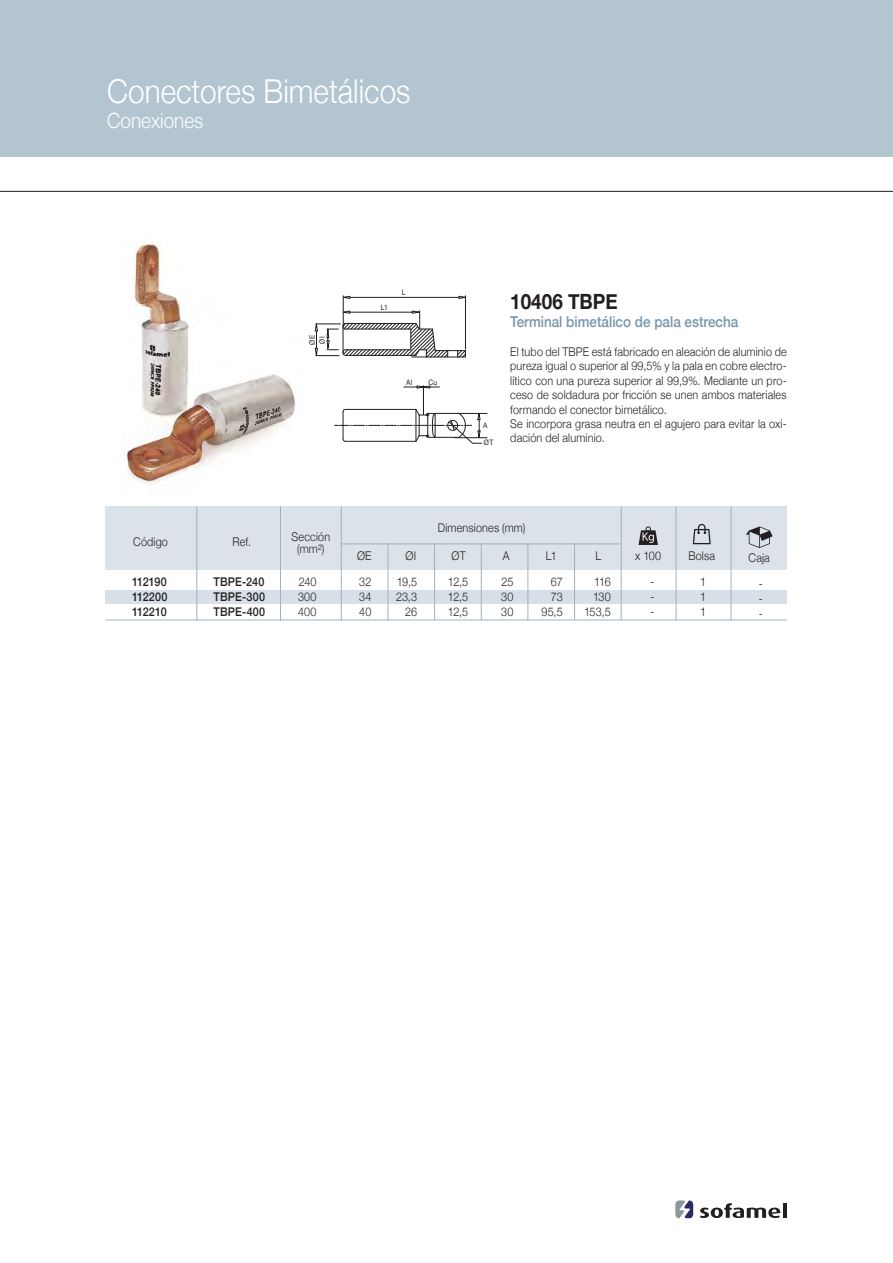
<style>
.page{position:relative;width:893px;height:1263px;background:#fff}
.page>*{position:absolute;margin:0;border:0;box-sizing:border-box;transform-origin:0 0}
.t1{font:300 33px "Helvetica Neue";color:#fff;scale:.9 1}
.t2{font:300 21px "Helvetica Neue";color:#fff;scale:.9 1}
.t3{font:700 21px "Helvetica Neue";color:#231f20;scale:.9 1}
.t4{font:500 15px "Helvetica Neue";color:#7895ab;scale:.9 1}
.t5{font:300 12px/15px "Helvetica Neue";letter-spacing:.015em;color:#231f20;text-align:justify;scale:.9 1}
.t6{font:500 12px/15px "Helvetica Neue";letter-spacing:.015em;color:#231f20;text-align:justify;scale:.9 1}
.t7{font:300 12px/15px "Helvetica Neue";letter-spacing:-.05em;color:#231f20;text-align:right;scale:.9 1}
.t8{font:7.5px/10.2px "Helvetica Neue";letter-spacing:.025em;color:#231f20;scale:.9 1}
</style>
<div class="page">
<svg style="left:700px;top:1203px;width:80px;height:15px"></svg>
<hr style="left:783px;top:1203px;width:4px;height:15px;background:#231f20">
<svg style="left:675px;top:1200px;width:18px;height:18px"></svg>
<div style="left:0;top:0;width:893px;height:157px;background:#b3c5d0"></div>
<hr style="left:0;top:191px;width:893px;height:1px;background:#231f20">
<img style="left:126px;top:237px;width:170px;height:249px">
<div style="left:105px;top:506px;width:682px;height:64px;background:#dbe2e8"></div>
<div style="left:105px;top:590px;width:682px;height:14px;background:#d8dfe7"></div>
<hr style="left:341px;top:543px;width:280px;height:1px;background:#9cb3c5">
<hr style="left:196px;top:506px;width:1px;height:114px;background:#9cb3c5">
<hr style="left:280px;top:506px;width:1px;height:114px;background:#9cb3c5">
<hr style="left:341px;top:506px;width:1px;height:114px;background:#9cb3c5">
<hr style="left:676px;top:506px;width:1px;height:114px;background:#9cb3c5">
<hr style="left:731px;top:506px;width:1px;height:114px;background:#9cb3c5">
<hr style="left:621px;top:506px;width:1px;height:114px;background:#9cb3c5">
<hr style="left:574px;top:543px;width:1px;height:77px;background:#9cb3c5">
<hr style="left:481px;top:543px;width:1px;height:77px;background:#9cb3c5">
<hr style="left:388px;top:543px;width:1px;height:77px;background:#9cb3c5">
<hr style="left:434px;top:543px;width:1px;height:77px;background:#9cb3c5">
<hr style="left:527px;top:543px;width:1px;height:77px;background:#9cb3c5">
<svg style="left:693px;top:524px;width:18px;height:20px"></svg>
<svg style="left:638px;top:526px;width:20px;height:19px"></svg>
<svg style="left:746px;top:526px;width:27px;height:22px"></svg>
<hr style="left:105px;top:620px;width:682px;height:1px;background:#9cb3c5">
<hr style="left:343px;top:297px;width:123px;height:1px;background:#231f20">
<hr style="left:465px;top:295px;width:1px;height:54px;background:#231f20">
<hr style="left:343px;top:295px;width:1px;height:30px;background:#231f20">
<svg style="left:342px;top:296px;width:8px;height:3px"></svg>
<svg style="left:458px;top:296px;width:7px;height:3px"></svg>
<svg style="left:315px;top:310px;width:151px;height:48px"></svg>
<hr style="left:454px;top:413px;width:33px;height:1px;background:#231f20">
<hr style="left:454px;top:437px;width:33px;height:1px;background:#231f20">
<svg style="left:335px;top:385px;width:147px;height:59px"></svg>
<h1 class="t1" style="left:107px;top:71px;width:338px">Conectores Bimetálicos</h1>
<h2 class="t2" style="left:107px;top:107px;width:108px">Conexiones</h2>
<p class="t8" style="left:307px;top:345px;width:12px;rotate:-90deg">ØE<br>ØI</p>
<p class="t8" style="left:381px;top:302px;width:9px">L1</p>
<p class="t8" style="left:402px;top:288px;width:6px">L</p>
<p class="t8" style="left:406px;top:377px;width:8px">Al</p>
<p class="t8" style="left:428px;top:377px;width:11px">Cu</p>
<p class="t8" style="left:483px;top:420px;width:6px">A</p>
<p class="t8" style="left:484px;top:437px;width:12px">ØT</p>
<h2 class="t3" style="left:510px;top:289px;width:121px">10406 TBPE</h2>
<p class="t4" style="left:510px;top:313px;width:255px">Terminal bimetálico de pala estrecha</p>
<p class="t5" style="left:510px;top:344px;width:309px;line-height:14.4px;text-align:left">El tubo del TBPE está fabricado en aleación de aluminio de pureza igual o superior al 99,5% y la pala en cobre electro&shy;lítico con una pureza superior al 99,9%. Mediante un pro&shy;ceso de soldadura por fricción se unen ambos materiales formando el conector bimetálico.<br>Se incorpora grasa neutra en el agujero para evitar la oxi&shy;dación del aluminio.</p>
<p class="t5" style="left:133px;top:534px;width:40px">Código</p>
<p class="t5" style="left:232px;top:534px;width:22px">Ref.</p>
<p class="t5" style="left:292px;top:531px;width:44px;line-height:12px;text-align:center">Sección (mm²)</p>
<p class="t5" style="left:357px;top:548px;width:18px">ØE</p>
<p class="t5" style="left:406px;top:548px;width:13px">ØI</p>
<p class="t5" style="left:438px;top:520px;width:99px">Dimensiones (mm)</p>
<p class="t5" style="left:451px;top:548px;width:17px">ØT</p>
<p class="t5" style="left:503px;top:548px;width:9px">A</p>
<p class="t5" style="left:546px;top:548px;width:14px">L1</p>
<p class="t5" style="left:596px;top:548px;width:8px">L</p>
<p class="t5" style="left:635px;top:548px;width:30px">x 100</p>
<p class="t5" style="left:688px;top:548px;width:31px">Bolsa</p>
<p class="t5" style="left:749px;top:550px;width:25px">Caja</p>
<p class="t6" style="left:132px;top:574px;width:41px">112190<br>112200<br>112210</p>
<p class="t5" style="left:298px;top:574px;width:22px">240<br>300<br>400</p>
<p class="t5" style="left:359px;top:574px;width:15px">32<br>34<br>40</p>
<p class="t5" style="left:396px;top:574px;width:25px;text-align:right">19,5<br>23,3<br>26</p>
<p class="t5" style="left:448px;top:574px;width:24px">12,5<br>12,5<br>12,5</p>
<p class="t5" style="left:501px;top:574px;width:15px">25<br>30<br>30</p>
<p class="t5" style="left:651px;top:574px;width:6px">- - -</p>
<p class="t5" style="left:700px;top:574px;width:8px">1<br>1<br>1</p>
<p class="t6" style="left:213px;top:574px;width:59px">TBPE-240<br>TBPE-300<br>TBPE-400</p>
<p class="t5" style="left:542px;top:574px;width:25px;text-align:right">67<br>73<br>95,5</p>
<p class="t7" style="left:584px;top:574px;width:31px">116<br>130<br>153,5</p>
<p class="t5" style="left:759px;top:575px;width:6px">- - -</p>
</div>
